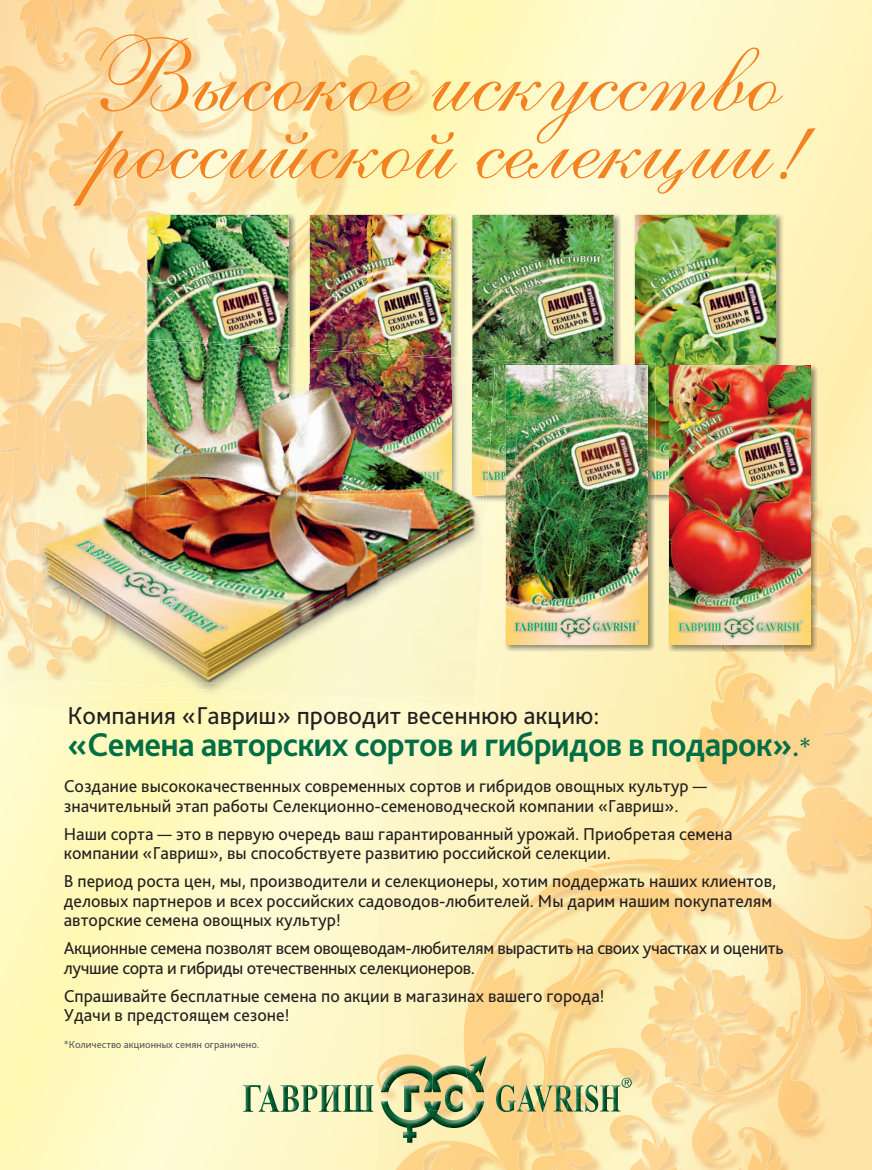
<style>
.page{position:relative;width:872px;height:1170px;background:#fff}
.page>*{position:absolute;margin:0;border:0;box-sizing:border-box;transform-origin:0 0}
.t1{font:105px "Anastasia Script C";color:#f58220}
.t2{font:700 34.5px "Bliss Pro";letter-spacing:-.02em;color:#016f45}
.t3{font:25.5px "Bliss Pro";color:#231f20}
.t4{font:18px/19.5px "Bliss Pro";color:#231f20}
.t5{font:18px/19.5px "Bliss Pro";letter-spacing:-.02em;color:#231f20}
.t6{font:10.5px "Bliss Pro";color:#57585a}
.s1{font-weight:400}
.s2{font-weight:400;font-size:25.5px}
</style>
<div class="page">
<img style="left:0;top:0;width:872px;height:1169px">
<img style="left:310px;top:384px;width:141px;height:111px">
<h1 class="t1" style="left:76px;top:13px;width:689px">Высокое искусство</h1>
<h1 class="t1" style="left:76px;top:81px;width:715px">российской селекции!</h1>
<h3 class="t3" style="left:68px;top:705px;width:533px">Компания «Гавриш» проводит весеннюю акцию:</h3>
<h2 class="t2" style="left:68px;top:731px;width:745px">«Семена авторских сортов и гибридов в подарок»<span class="s1">.</span><span class="s2">*</span></h2>
<p class="t4" style="left:64px;top:777px;width:644px">Создание высококачественных современных сортов и гибридов овощных культур — значительный этап работы Селекционно-семеноводческой компании «Гавриш».</p>
<p class="t4" style="left:64px;top:825px;width:670px">Наши сорта — это в первую очередь ваш гарантированный урожай. Приобретая семена компании «Гавриш», вы способствуете развитию российской селекции.</p>
<p class="t4" style="left:64px;top:872px;width:714px">В период роста цен, мы, производители и селекционеры, хотим поддержать наших клиентов, деловых партнеров и всех российских садоводов-любителей. Мы дарим нашим покупателям авторские семена овощных культур!</p>
<p class="t5" style="left:64px;top:939px;width:721px">Акционные семена позволят всем овощеводам-любителям вырастить на своих участках и оценить лучшие сорта и гибриды отечественных селекционеров.</p>
<p class="t4" style="left:64px;top:987px;width:542px">Спрашивайте бесплатные семена по акции в магазинах вашего города!<br>Удачи в предстоящем сезоне!</p>
<p class="t6" style="left:64px;top:1040px;width:197px">*Количество акционных семян ограничено.</p>
</div>
